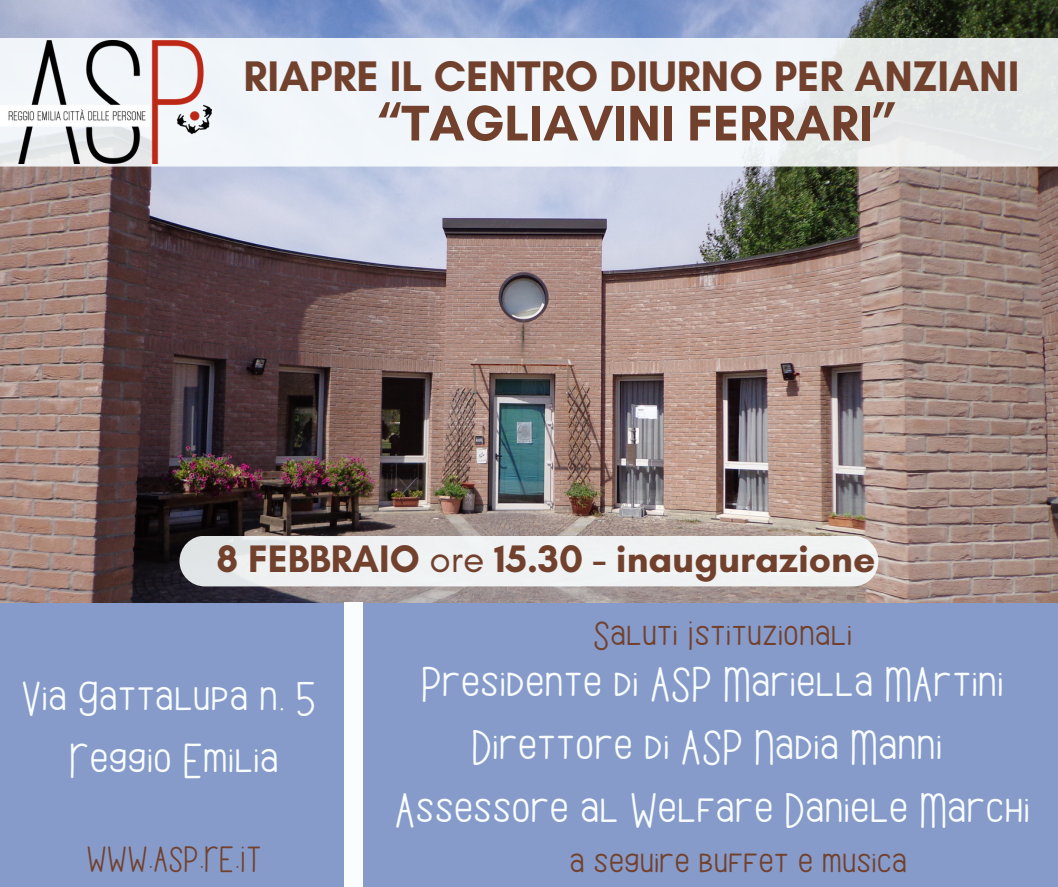
<style>
.page{position:relative;width:1058px;height:887px;background:#fff}
.page>*{position:absolute;margin:0;border:0;box-sizing:border-box;transform-origin:0 0}
.t1{font:700 51px "Glacial Indifference";color:#72412d}
.t2{font:47.7px/63px "Maely";color:#f9fdfe;text-align:center}
.t3{font:46.8px/61.8px "Maely";color:#f9fdfe;text-align:center}
.t4{font:700 43.5px "Glacial Indifference";color:#72412d}
.t5{font:39.3px "Maely";color:#72412d}
.t6{font:700 39px "Glacial Indifference";color:#72412d}
.t7{font:37.8px "Maely";color:#72412d}
.t8{font:34.8px "Maely";color:#72412d}
.s1{font-weight:400}
</style>
<div class="page">
<img style="left:0;top:0;width:1058px;height:602px">
<svg style="left:0;top:38px;width:1058px;height:128px;fill:#f0f5fa"></svg>
<div style="left:0;top:602px;width:1058px;height:284px;background:#869bca"></div>
<div style="left:344px;top:602px;width:18px;height:284px;background:#f9fdfe"></div>
<img style="left:0;top:40px;width:212px;height:124px">
<div style="left:179px;top:535px;width:699px;height:51px;background:linear-gradient(to right,#e9ebed,#f3f5f5);border-radius:25px"></div>
<p class="t4" style="left:243px;top:50px;width:777px">RIAPRE IL CENTRO DIURNO PER ANZIANI</p>
<p class="t1" style="left:375px;top:92px;width:524px">“TAGLIAVINI FERRARI”</p>
<h2 class="t6" style="left:216px;top:535px;width:660px">8 FEBBRAIO <span class="s1">ore</span> 15.30 - inaugurazione</h2>
<h1 class="t3" style="left:21px;top:668px;width:296px">Via Gattalupa n. 5<br>Reggio Emilia</h1>
<h3 class="t8" style="left:87px;top:839px;width:176px">WWW.ASP.RE.IT</h3>
<p class="t5" style="left:593px;top:612px;width:260px">Saluti Istituzionali</p>
<h3 class="t2" style="left:394px;top:652px;width:637px">Presidente di ASP Mariella MArtini<br>Direttore di ASP Nadia Manni<br>Assessore al Welfare Daniele Marchi</h3>
<h2 class="t7" style="left:569px;top:840px;width:339px">a seguire buffet e musica</h2>
</div>
